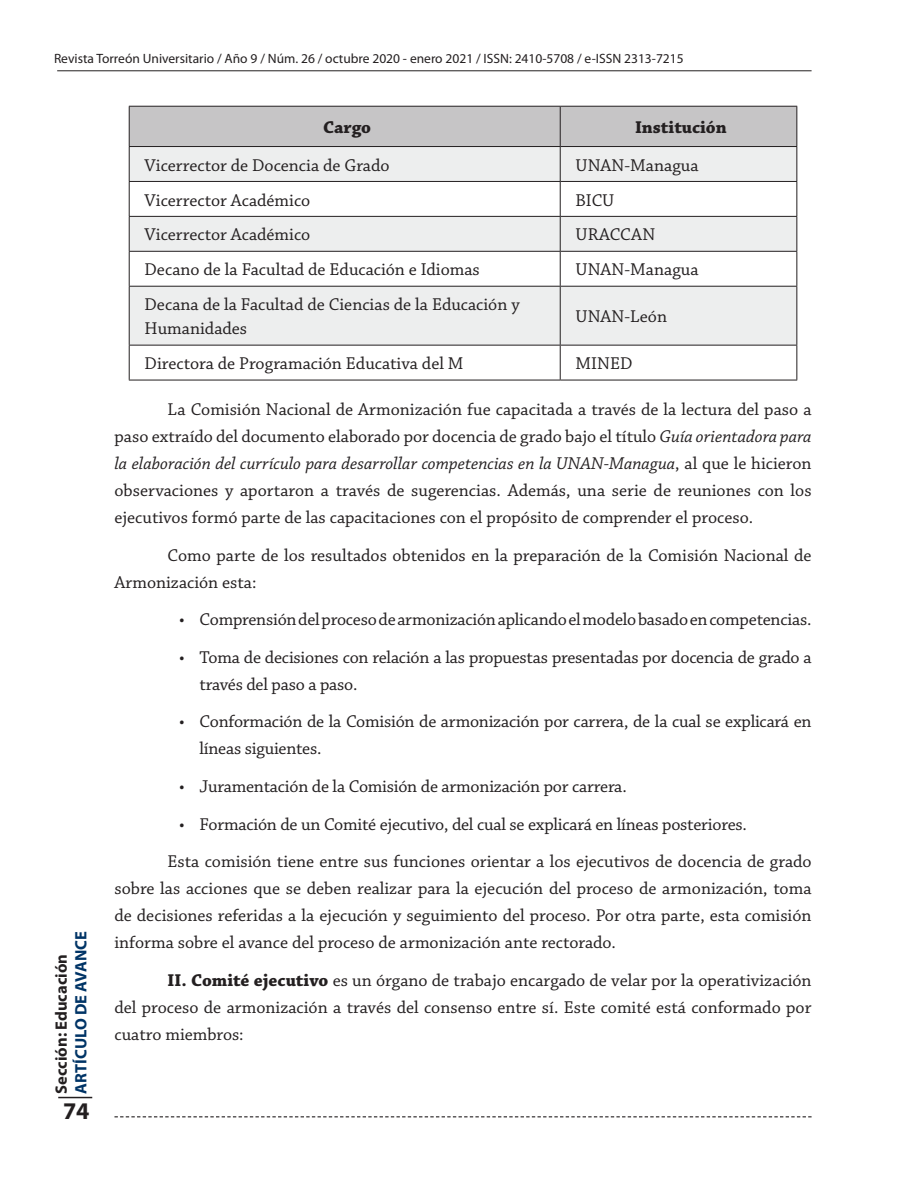
<style>
.page{position:relative;width:918px;height:1188px;background:#fff}
.page>*{position:absolute;margin:0;border:0;box-sizing:border-box;transform-origin:0 0}
.t1{font:700 24px "Myriad Pro";color:#231f20}
.TablasTexto{font:18px/27px "Chaparral Pro";letter-spacing:-.005em;color:#231f20}
.TablasTitulos{font:700 18px "Chaparral Pro";color:#231f20}
.t2{font:700 16.5px "Myriad Pro";color:#231f20}
.t3{font:700 16.5px "Myriad Pro";color:#003466}
.t4{font:13.5px "Myriad Pro";color:#231f20}
.s1{font-style:italic}
.s2{font-weight:700}
</style>
<div class="page">
<div style="left:130px;top:107px;width:666px;height:39px;background:#c6c5c6"></div>
<svg style="left:130px;top:147px;width:666px;height:198px;fill:#edeeee"></svg>
<hr style="left:129px;top:147px;width:1px;height:34px;background:#231f20">
<hr style="left:560px;top:147px;width:1px;height:34px;background:#231f20">
<hr style="left:796px;top:147px;width:1px;height:34px;background:#231f20">
<hr style="left:129px;top:181px;width:431px;height:1px;background:#231f20">
<hr style="left:129px;top:182px;width:1px;height:34px;background:#231f20">
<hr style="left:560px;top:181px;width:237px;height:1px;background:#231f20">
<hr style="left:560px;top:182px;width:1px;height:34px;background:#231f20">
<hr style="left:796px;top:182px;width:1px;height:34px;background:#231f20">
<hr style="left:129px;top:216px;width:431px;height:1px;background:#231f20">
<hr style="left:129px;top:217px;width:1px;height:34px;background:#231f20">
<hr style="left:560px;top:216px;width:237px;height:1px;background:#231f20">
<hr style="left:560px;top:217px;width:1px;height:34px;background:#231f20">
<hr style="left:796px;top:217px;width:1px;height:34px;background:#231f20">
<hr style="left:129px;top:251px;width:431px;height:1px;background:#231f20">
<hr style="left:129px;top:252px;width:1px;height:34px;background:#231f20">
<hr style="left:560px;top:251px;width:237px;height:1px;background:#231f20">
<hr style="left:560px;top:252px;width:1px;height:34px;background:#231f20">
<hr style="left:796px;top:252px;width:1px;height:34px;background:#231f20">
<hr style="left:129px;top:286px;width:431px;height:1px;background:#231f20">
<hr style="left:129px;top:287px;width:1px;height:58px;background:#231f20">
<hr style="left:560px;top:286px;width:237px;height:1px;background:#231f20">
<hr style="left:560px;top:287px;width:1px;height:58px;background:#231f20">
<hr style="left:796px;top:287px;width:1px;height:58px;background:#231f20">
<hr style="left:129px;top:345px;width:431px;height:1px;background:#231f20">
<hr style="left:129px;top:346px;width:1px;height:34px;background:#231f20">
<hr style="left:129px;top:380px;width:431px;height:1px;background:#231f20">
<hr style="left:560px;top:345px;width:237px;height:1px;background:#231f20">
<hr style="left:560px;top:346px;width:1px;height:34px;background:#231f20">
<hr style="left:796px;top:346px;width:1px;height:34px;background:#231f20">
<hr style="left:560px;top:380px;width:237px;height:1px;background:#231f20">
<hr style="left:129px;top:106px;width:431px;height:1px;background:#231f20">
<hr style="left:129px;top:107px;width:1px;height:39px;background:#231f20">
<hr style="left:129px;top:146px;width:431px;height:1px;background:#231f20">
<hr style="left:560px;top:106px;width:237px;height:1px;background:#231f20">
<hr style="left:560px;top:107px;width:1px;height:39px;background:#231f20">
<hr style="left:796px;top:107px;width:1px;height:39px;background:#231f20">
<hr style="left:560px;top:146px;width:237px;height:1px;background:#231f20">
<hr style="left:57px;top:70px;width:755px;height:1px;background:#231f20">
<hr style="left:58px;top:1097px;width:34px;height:1px;background:#231f20">
<svg style="left:114px;top:1116px;width:698px;height:1px"></svg>
<p class="t4" style="left:54px;top:50px;width:631px">Revista Torreón Universitario / Año 9 / Núm. 26 / octubre 2020 - enero 2021 / ISSN: 2410-5708 / e-ISSN 2313-7215</p>
<p class="t3" style="left:70px;top:1094px;width:164px;rotate:-90deg">ARTÍCULO DE AVANCE</p>
<h1 class="t1" style="left:63px;top:1095px;width:28px">74</h1>
<p class="t2" style="left:50px;top:1094px;width:141px;rotate:-90deg">Sección: Educación</p>
<p class="TablasTitulos" style="left:323px;top:117px;width:49px">Cargo</p>
<p class="TablasTitulos" style="left:635px;top:117px;width:93px">Institución</p>
<p class="TablasTexto" style="left:145px;top:152px;width:246px">Vicerrector de Docencia de Grado</p>
<p class="TablasTexto" style="left:576px;top:152px;width:124px">UNAN-Managua</p>
<p class="TablasTexto" style="left:145px;top:187px;width:167px">Vicerrector Académico</p>
<p class="TablasTexto" style="left:576px;top:187px;width:40px">BICU</p>
<p class="TablasTexto" style="left:145px;top:222px;width:167px">Vicerrector Académico</p>
<p class="TablasTexto" style="left:576px;top:222px;width:81px">URACCAN</p>
<p class="TablasTexto" style="left:145px;top:257px;width:337px">Decano de la Facultad de Educación e Idiomas</p>
<p class="TablasTexto" style="left:576px;top:257px;width:124px">UNAN-Managua</p>
<p class="TablasTexto" style="left:145px;top:293px;width:377px;line-height:24px">Decana de la Facultad de Ciencias de la Educación y<br>Humanidades</p>
<p class="TablasTexto" style="left:576px;top:304px;width:93px">UNAN-León</p>
<p class="TablasTexto" style="left:145px;top:351px;width:320px">Directora de Programación Educativa del M</p>
<p class="TablasTexto" style="left:576px;top:351px;width:58px">MINED</p>
<p class="TablasTexto" style="left:114px;top:396px;width:699px;text-align:justify;text-indent:53px">La Comisión Nacional de Armonización fue capacitada a través de la lectura del paso a paso extraído del documento elaborado por docencia de grado bajo el título <span class="s1">Guía orientadora para la elaboración del currículo para desarrollar competencias en la UNAN-Managua</span>, al que le hicieron observaciones y aportaron a través de sugerencias. Además, una serie de reuniones con los ejecutivos formó parte de las capacitaciones con el propósito de comprender el proceso.</p>
<p class="TablasTexto" style="left:114px;top:542px;width:699px;text-indent:53px">Como parte de los resultados obtenidos en la preparación de la Comisión Nacional de<br>Armonización esta:</p>
<p class="TablasTexto" style="left:179px;top:607px;width:634px">• Comprensión del proceso de armonización aplicando el modelo basado en competencias.</p>
<p class="TablasTexto" style="left:200px;top:644px;width:614px;text-indent:-20px">• Toma de decisiones con relación a las propuestas presentadas por docencia de grado a través del paso a paso.</p>
<p class="TablasTexto" style="left:200px;top:709px;width:614px;text-indent:-20px">• Conformación de la Comisión de armonización por carrera, de la cual se explicará en líneas siguientes.</p>
<p class="TablasTexto" style="left:179px;top:774px;width:449px">• Juramentación de la Comisión de armonización por carrera.</p>
<p class="TablasTexto" style="left:179px;top:811px;width:569px">• Formación de un Comité ejecutivo, del cual se explicará en líneas posteriores.</p>
<p class="TablasTexto" style="left:114px;top:849px;width:699px;text-align:justify;text-indent:53px">Esta comisión tiene entre sus funciones orientar a los ejecutivos de docencia de grado sobre las acciones que se deben realizar para la ejecución del proceso de armonización, toma de decisiones referidas a la ejecución y seguimiento del proceso. Por otra parte, esta comisión informa sobre el avance del proceso de armonización ante rectorado.</p>
<p class="TablasTexto" style="left:114px;top:967px;width:699px;text-align:justify;text-indent:53px"><span class="s2">II. Comité ejecutivo</span> es un órgano de trabajo encargado de velar por la operativización del proceso de armonización a través del consenso entre sí. Este comité está conformado por cuatro miembros:</p>
</div>
